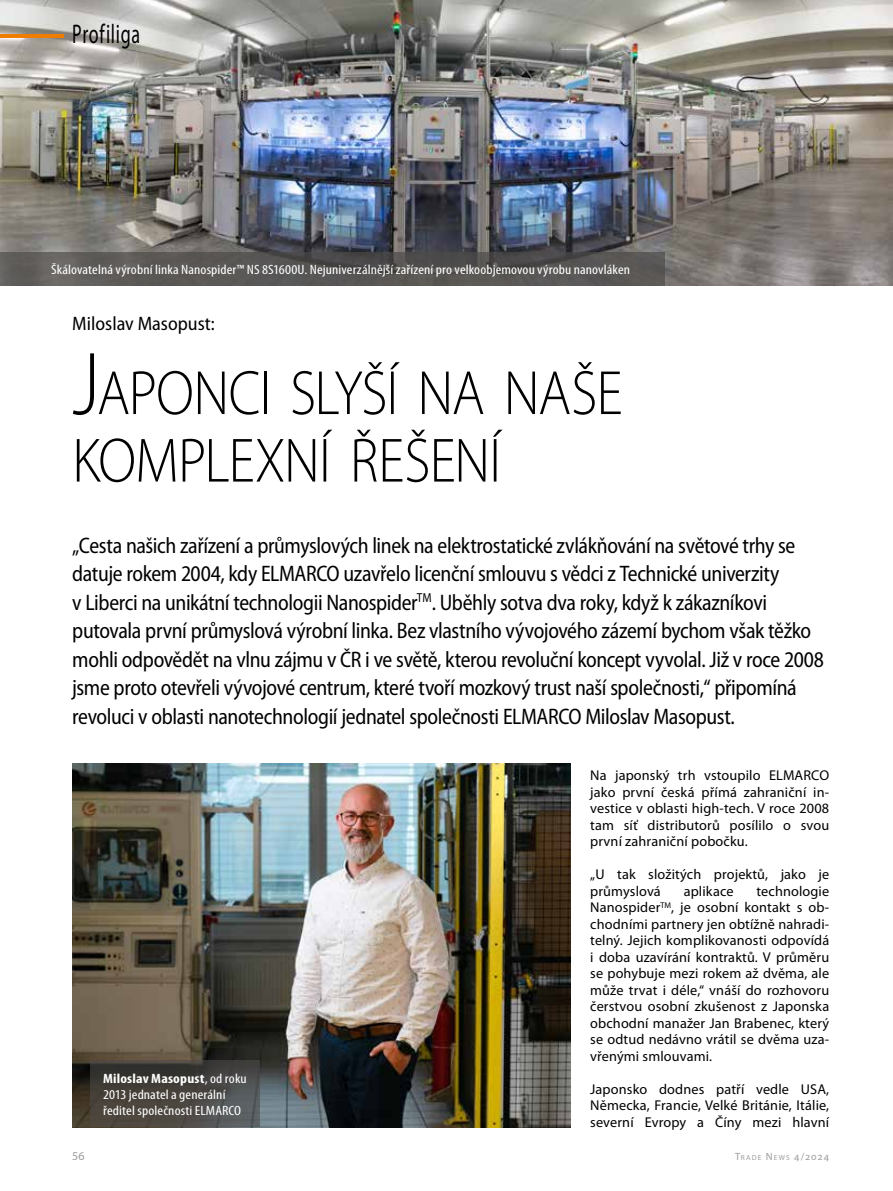
<style>
.page{position:relative;width:893px;height:1191px;background:#fff}
.page>*{position:absolute;margin:0;border:0;box-sizing:border-box;transform-origin:0 0}
.t1{font:300 63px/67.5px "Myriad Pro";letter-spacing:-.015em;color:#000;scale:.89 1}
.t2{font:27px "Myriad Pro";letter-spacing:.04em;color:#000;scale:.67 1}
.t3{font:semi-condensed 22.5px/28.5px "Myriad Pro";letter-spacing:-.02em;color:#000;scale:.95 1}
.t4{font:semi-condensed 19.5px "Myriad Pro";color:#000}
.t5{font:14.25px/16.5px "Myriad Pro";letter-spacing:.01em;color:#000;text-align:justify}
.t6{font:condensed 13.5px/15.8px "Myriad Pro";letter-spacing:.005em;color:#fff;scale:1.15 1}
.t7{font:12px "Myriad Pro";color:#9d9d9c}
.t8{font:7.35px "Myriad Pro";letter-spacing:.165em;color:#9d9d9c}
.s1{font-size:90px}
.s2{font-weight:700}
.s3{font-size:10.5px}
</style>
<div class="page">
<img style="left:0;top:0;width:893px;height:285px">
<svg style="left:0;top:252px;width:665px;height:33px;fill:#595755"></svg>
<img style="left:72px;top:763px;width:498px;height:364px">
<hr style="left:0;top:34px;width:64px;height:3px;background:#ef7d00">
<svg style="left:90px;top:1060px;width:170px;height:66px"></svg>
<h2 class="t2" style="left:72px;top:17px;width:103px">Profiliga</h2>
<p class="t6" style="left:51px;top:261px;width:505px">Škálovatelná výrobní linka Nanospider™ NS 8S1600U. Nejuniverzálnější zařízení pro velkoobjemovou výrobu nanovláken</p>
<h3 class="t4" style="left:72px;top:311px;width:144px">Miloslav Masopust:</h3>
<h1 class="t1" style="left:72px;top:359px;width:620px"><span class="s1">J</span>APONCI SLYŠÍ NA NAŠE<br>KOMPLEXNÍ ŘEŠENÍ</h1>
<p class="t3" style="left:72px;top:530px;width:793px">„Cesta našich zařízení a průmyslových linek na elektrostatické zvlákňování na světové trhy se datuje rokem 2004, kdy ELMARCO uzavřelo licenční smlouvu s vědci z Technické univerzity<br>v Liberci na unikátní technologii Nanospider<sup>TM</sup>. Uběhly sotva dva roky, když k zákazníkovi putovala první průmyslová výrobní linka. Bez vlastního vývojového zázemí bychom však těžko mohli odpovědět na vlnu zájmu v ČR i ve světě, kterou revoluční koncept vyvolal. Již v roce 2008 jsme proto otevřeli vývojové centrum, které tvoří mozkový trust naší společnosti,“ připomíná revoluci v oblasti nanotechnologií jednatel společnosti ELMARCO Miloslav Masopust.</p>
<p class="t6" style="left:103px;top:1070px;width:126px"><span class="s2">Miloslav Masopust</span>, od roku<br>2013 jednatel a generální ředitel společnosti ELMARCO</p>
<p class="t5" style="left:590px;top:767px;width:240px">Na japonský trh vstoupilo ELMARCO jako první česká přímá zahraniční in&shy;vestice v oblasti high-tech. V roce 2008 tam síť distributorů posílilo o svou první zahraniční pobočku.</p>
<p class="t5" style="left:590px;top:866px;width:240px">„U tak složitých projektů, jako je průmyslová</p>
<p class="t5" style="left:590px;top:882px;width:240px;text-indent:166px">technologie Nanospider<sup>TM</sup>, je osobní kontakt s ob&shy;chodními partnery jen obtížně nahradi&shy;telný. Jejich komplikovanosti odpovídá i doba uzavírání kontraktů. V průměru se pohybuje mezi rokem až dvěma, ale může trvat i déle,“ vnáší do rozhovoru čerstvou osobní zkušenost z Japonska obchodní manažer Jan Brabenec, který se odtud nedávno vrátil se dvěma uza&shy;vřenými smlouvami.</p>
<p class="t5" style="left:590px;top:1080px;width:240px">Japonsko dodnes patří vedle USA, Německa, Francie, Velké Británie, Itálie, severní Evropy a Číny mezi hlavní</p>
<p class="t5" style="left:684px;top:882px;width:51px">aplikace</p>
<p class="t7" style="left:72px;top:1148px;width:14px">56</p>
<p class="t8" style="left:735px;top:1153px;width:96px"><span class="s3">T</span>RADE <span class="s3">N</span>EWS <span class="s3">4/2024</span></p>
</div>
